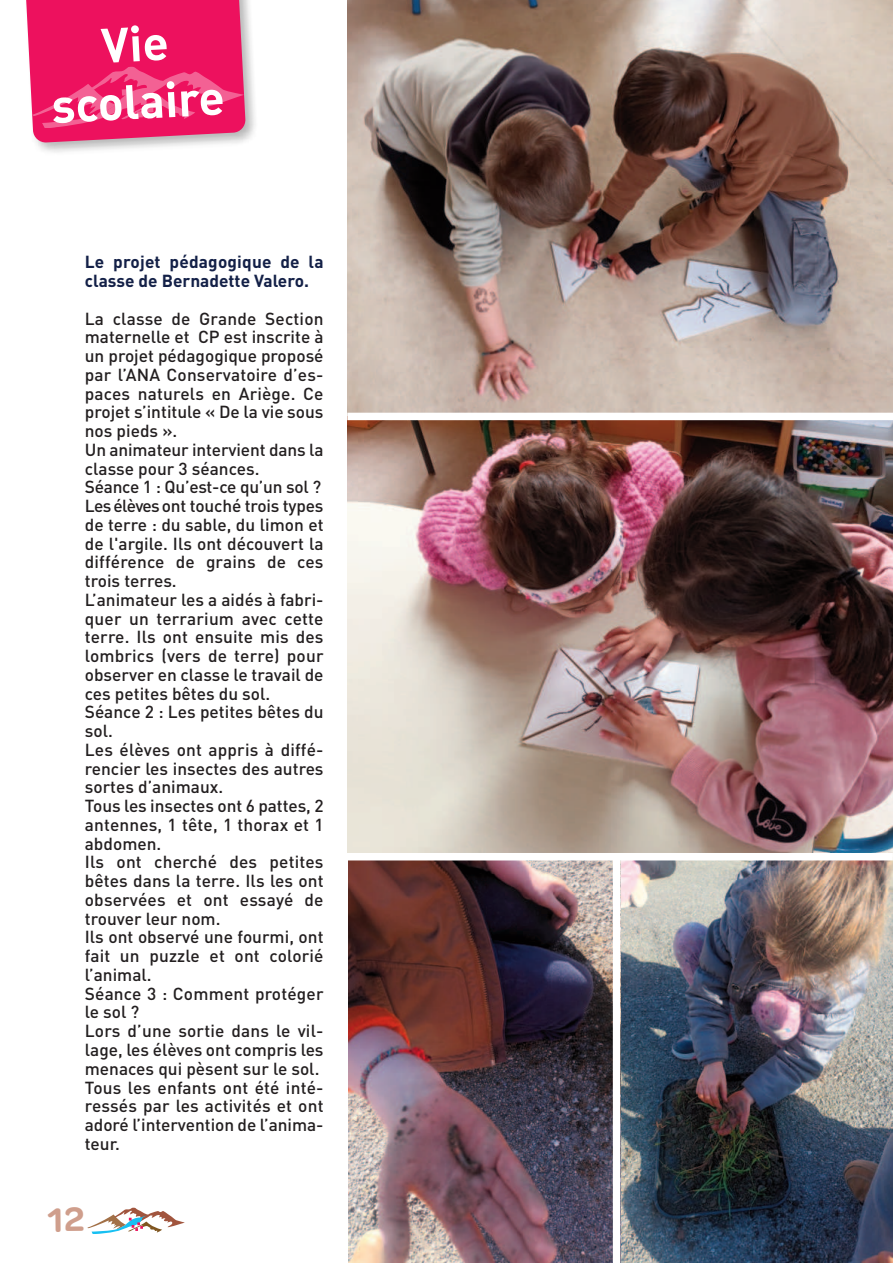
<style>
.page{position:relative;width:893px;height:1263px;background:#fff}
.page>*{position:absolute;margin:0;border:0;box-sizing:border-box;transform-origin:0 0}
.t1{font:48px/57.6px "DIN Bold Alternate";color:#fff;text-align:center}
.t2{font:500 17.25px/18.8px "DIN";color:#231f20}
.t3{font:700 17.25px/18.8px "DIN";color:#132047}
</style>
<div class="page">
<svg style="left:26px;top:0;width:220px;height:143px;background:#ec286c"></svg>
<img style="left:347px;top:0;width:546px;height:853px">
<img style="left:347px;top:420px;width:545px;height:433px">
<img style="left:620px;top:860px;width:272px;height:403px">
<img style="left:348px;top:860px;width:265px;height:403px">
<div style="left:347px;top:413px;width:546px;height:7px;background:#fff"></div>
<svg style="left:87px;top:1207px;width:98px;height:27px"></svg>
<h1 class="t1" style="left:47px;top:24px;width:175px;rotate:-3deg">Vie scolaire</h1>
<p class="t3" style="left:85px;top:254px;width:240px">Le projet pédagogique de la classe de Bernadette Valero.</p>
<p class="t2" style="left:85px;top:310px;width:240px">La classe de Grande Section maternelle et CP est inscrite à un projet pédagogique proposé par l’ANA Conservatoire d’es&shy;paces naturels en Ariège. Ce projet s’intitule « De la vie sous nos pieds ».<br>Un animateur intervient dans la classe pour 3 séances.<br>Séance 1 : Qu’est-ce qu’un sol ?<br>Les élèves ont touché trois types de terre : du sable, du limon et de l'argile. Ils ont découvert la différence de grains de ces trois terres.<br>L’animateur les a aidés à fabri&shy;quer un terrarium avec cette terre. Ils ont ensuite mis des lombrics (vers de terre) pour observer en classe le travail de ces petites bêtes du sol.<br>Séance 2 : Les petites bêtes du sol.<br>Les élèves ont appris à diffé&shy;rencier les insectes des autres sortes d’animaux.<br>Tous les insectes ont 6 pattes, 2 antennes, 1 tête, 1 thorax et 1 abdomen.<br>Ils ont cherché des petites bêtes dans la terre. Ils les ont observées et ont essayé de trouver leur nom.<br>Ils ont observé une fourmi, ont fait un puzzle et ont colorié l’animal.<br>Séance 3 : Comment protéger le sol ?<br>Lors d’une sortie dans le vil&shy;lage, les élèves ont compris les menaces qui pèsent sur le sol.<br>Tous les enfants ont été inté&shy;ressés par les activités et ont adoré l’intervention de l’anima&shy;teur.</p>
</div>
